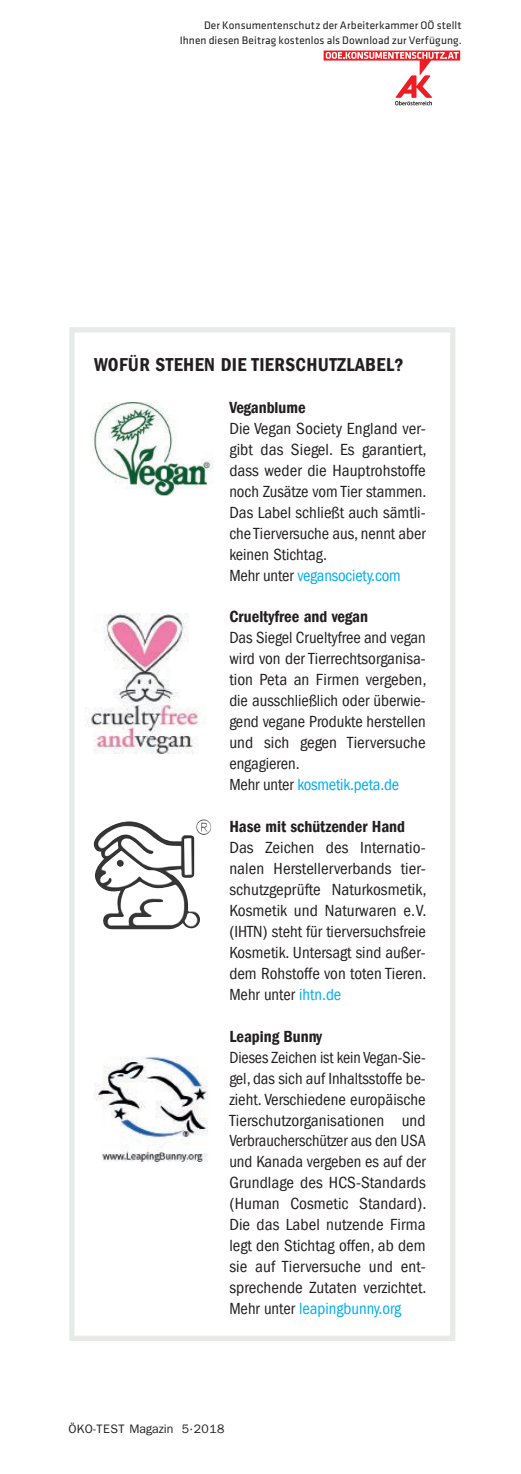
<style>
.page{position:relative;width:521px;height:1474px;background:#fff}
.page>*{position:absolute;margin:0;border:0;box-sizing:border-box;transform-origin:0 0}
.t1{font:19.25px "Franklin Gothic LT Pro Dm Cn";letter-spacing:.02em;color:#231f20}
.t2{font:condensed 16.62px/21px "Franklin Gothic LT Pro";color:#231f20}
.t3{font:16.62px "Franklin Gothic LT Pro Dm Cn";color:#231f20}
.t4{font:12.25px "Franklin Gothic LT Pro";letter-spacing:.025em;color:#231f20}
.t5{font:11.2px/15.2px "Klavika Basic";letter-spacing:.01em;color:#231f20;text-align:right}
.s1{color:#00aeef}
</style>
<div class="page">
<img style="left:85px;top:613px;width:116px;height:140px">
<img style="left:94px;top:819px;width:117px;height:110px">
<img style="left:94px;top:1056px;width:114px;height:106px">
<img style="left:92px;top:402px;width:121px;height:93px">
<div style="left:69px;top:327px;width:386px;height:1013px;border:5px solid #e6ebe8"></div>
<svg style="left:324px;top:50px;width:136px;height:55px"></svg>
<p class="t5" style="left:180px;top:17px;width:283px">Der Konsumentenschutz der Arbeiterkammer OÖ stellt<br>Ihnen diesen Beitrag kostenlos als Download zur Verfügung.</p>
<p class="t1" style="left:94px;top:353px;width:311px">WOFÜR STEHEN DIE TIERSCHUTZLABEL?</p>
<p class="t3" style="left:229px;top:398px;width:78px">Veganblume</p>
<p class="t2" style="left:229px;top:418px;width:199px">Die Vegan Society England ver&shy;gibt das Siegel. Es garantiert, dass weder die Hauptrohstoffe noch Zusätze vom Tier stammen.<br>Das Label schließt auch sämtli&shy;che Tierversuche aus, nennt aber keinen Stichtag.<br>Mehr unter <span class="s1">vegansociety.com</span></p>
<p class="t3" style="left:229px;top:607px;width:140px">Crueltyfree and vegan</p>
<p class="t2" style="left:229px;top:627px;width:199px">Das Siegel Crueltyfree and vegan wird von der Tierrechtsorganisa&shy;tion Peta an Firmen vergeben, die ausschließlich oder überwie&shy;gend vegane Produkte herstellen und sich gegen Tierversuche engagieren.<br>Mehr unter <span class="s1">kosmetik.peta.de</span></p>
<p class="t3" style="left:229px;top:817px;width:177px">Hase mit schützender Hand</p>
<p class="t2" style="left:229px;top:837px;width:199px;text-align:justify">Das Zeichen des Internatio&shy;nalen Herstellerverbands tier&shy;schutzgeprüfte Naturkosmetik, Kosmetik und Naturwaren e.V. (IHTN) steht für tierversuchsfreie Kosmetik. Untersagt sind außer&shy;dem Rohstoffe von toten Tieren.<br>Mehr unter <span class="s1">ihtn.de</span></p>
<p class="t3" style="left:229px;top:1026px;width:94px">Leaping Bunny</p>
<p class="t2" style="left:229px;top:1046px;width:199px;text-align:justify">Dieses Zeichen ist kein Vegan-Sie&shy;gel, das sich auf Inhaltsstoffe be&shy;zieht. Verschiedene europäische Tierschutzorganisationen und Verbraucherschützer aus den USA und Kanada vergeben es auf der Grundlage des HCS-Standards (Human Cosmetic Standard).<br>Die das Label nutzende Firma legt den Stichtag offen, ab dem sie auf Tierversuche und ent&shy;sprechende Zutaten verzichtet.<br>Mehr unter <span class="s1">leapingbunny.org</span></p>
<p class="t4" style="left:68px;top:1421px;width:158px">ÖKO-TEST Magazin 5·2018</p>
</div>
